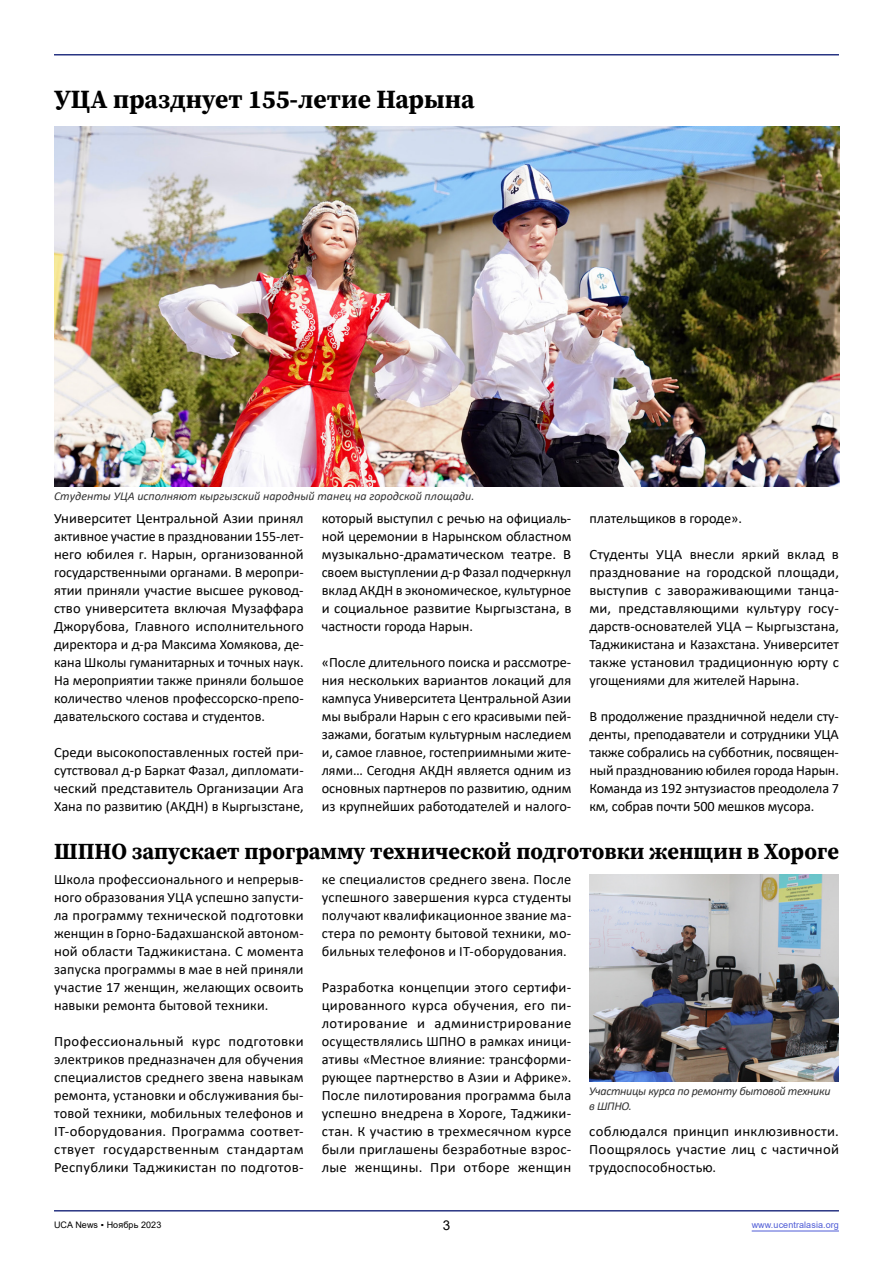
<style>
.page{position:relative;width:893px;height:1263px;background:#fff}
.page>*{position:absolute;margin:0;border:0;box-sizing:border-box;transform-origin:0 0}
.t1{font:26.25px "Source Serif Variable";color:#000}
.t2{font:22.95px "Source Serif Variable";color:#000}
.t3{font:14.25px/18px "Calibri";letter-spacing:.005em;color:#000;text-align:justify}
.t4{font:13.5px "Arial";color:#000}
.t5{font:italic 12px "Calibri";color:#333}
.t6{font:italic 12px/14.4px "Calibri";letter-spacing:-.025em;color:#333}
.t7{font:9px "Arial";letter-spacing:.01em;color:#4f5cd6}
.t8{font:9px "Arial";letter-spacing:.01em;color:#000}
</style>
<div class="page">
<hr style="left:54px;top:1210px;width:785px;height:1px;background:#283583">
<hr style="left:54px;top:54px;width:785px;height:2px;background:#283583">
<img style="left:589px;top:874px;width:250px;height:208px">
<img style="left:54px;top:126px;width:785px;height:361px">
<hr style="left:752px;top:1230px;width:87px;height:1px;background:#4f5cd6">
<h1 class="t1" style="left:54px;top:82px;width:422px">УЦА празднует 155-летие Нарына</h1>
<p class="t5" style="left:54px;top:488px;width:422px">Студенты УЦА исполняют кыргызский народный танец на городской площади.</p>
<p class="t3" style="left:54px;top:509px;width:251px">Университет Центральной Азии принял активное участие в праздновании 155-лет&shy;него юбилея г. Нарын, организованной государственными органами. В меропри&shy;ятии приняли участие высшее руковод&shy;ство университета включая Музаффара Джорубова, Главного исполнительного директора и д-ра Максима Хомякова, де&shy;кана Школы гуманитарных и точных наук.<br>На мероприятии также приняли большое количество членов профессорско-препо&shy;давательского состава и студентов.</p>
<p class="t3" style="left:54px;top:743px;width:251px">Среди высокопоставленных гостей при&shy;сутствовал д-р Баркат Фазал, дипломати&shy;ческий представитель Организации Ага Хана по развитию (АКДН) в Кыргызстане,</p>
<p class="t3" style="left:322px;top:509px;width:251px">который выступил с речью на официаль&shy;ной церемонии в Нарынском областном музыкально-драматическом театре. В своем выступлении д-р Фазал подчеркнул вклад АКДН в экономическое, культурное и социальное развитие Кыргызстана, в частности города Нарын.</p>
<p class="t3" style="left:322px;top:653px;width:251px">«После длительного поиска и рассмотре&shy;ния нескольких вариантов локаций для кампуса Университета Центральной Азии мы выбрали Нарын с его красивыми пей&shy;зажами, богатым культурным наследием и, самое главное, гостеприимными жите&shy;лями… Сегодня АКДН является одним из основных партнеров по развитию, одним из крупнейших работодателей и налого-</p>
<p class="t3" style="left:589px;top:509px;width:154px">плательщиков в городе».</p>
<p class="t3" style="left:589px;top:545px;width:251px">Студенты УЦА внесли яркий вклад в празднование на городской площади, выступив с завораживающими танца&shy;ми, представляющими культуру госу&shy;дарств-основателей УЦА – Кыргызстана, Таджикистана и Казахстана. Университет также установил традиционную юрту с угощениями для жителей Нарына.</p>
<p class="t3" style="left:589px;top:707px;width:251px">В продолжение праздничной недели сту&shy;денты, преподаватели и сотрудники УЦА также собрались на субботник, посвящен&shy;ный празднованию юбилея города Нарын.<br>Команда из 192 энтузиастов преодолела 7 км, собрав почти 500 мешков мусора.</p>
<h2 class="t2" style="left:54px;top:836px;width:786px">ШПНО запускает программу технической подготовки женщин в Хороге</h2>
<p class="t3" style="left:54px;top:869px;width:251px">Школа профессионального и непрерыв&shy;ного образования УЦА успешно запусти&shy;ла программу технической подготовки женщин в Горно-Бадахшанской автоном&shy;ной области Таджикистана. С момента запуска программы в мае в ней приняли участие 17 женщин, желающих освоить навыки ремонта бытовой техники.</p>
<p class="t3" style="left:54px;top:1032px;width:251px">Профессиональный курс подготовки электриков предназначен для обучения специалистов среднего звена навыкам ремонта, установки и обслуживания бы&shy;товой техники, мобильных телефонов и IT-оборудования. Программа соответ&shy;ствует государственным стандартам Республики Таджикистан по подготов-</p>
<p class="t3" style="left:322px;top:869px;width:251px">ке специалистов среднего звена. После успешного завершения курса студенты получают квалификационное звание ма&shy;стера по ремонту бытовой техники, мо&shy;бильных телефонов и IT-оборудования.</p>
<p class="t3" style="left:322px;top:978px;width:251px">Разработка концепции этого сертифи&shy;цированного курса обучения, его пи&shy;лотирование и администрирование осуществлялись ШПНО в рамках иници&shy;ативы «Местное влияние: трансформи&shy;рующее партнерство в Азии и Африке».<br>После пилотирования программа была успешно внедрена в Хороге, Таджики&shy;стан. К участию в трехмесячном курсе были приглашены безработные взрос&shy;лые женщины. При отборе женщин</p>
<p class="t6" style="left:589px;top:1083px;width:243px">Участницы курса по ремонту бытовой техники в ШПНО.</p>
<p class="t3" style="left:589px;top:1122px;width:251px">соблюдался принцип инклюзивности.<br>Поощрялось участие лиц с частичной трудоспособностью.</p>
<p class="t8" style="left:54px;top:1218px;width:109px">UCA News ▪ Ноябрь 2023</p>
<p class="t4" style="left:443px;top:1215px;width:9px">3</p>
<p class="t7" style="left:752px;top:1218px;width:89px">www.ucentralasia.org</p>
</div>
